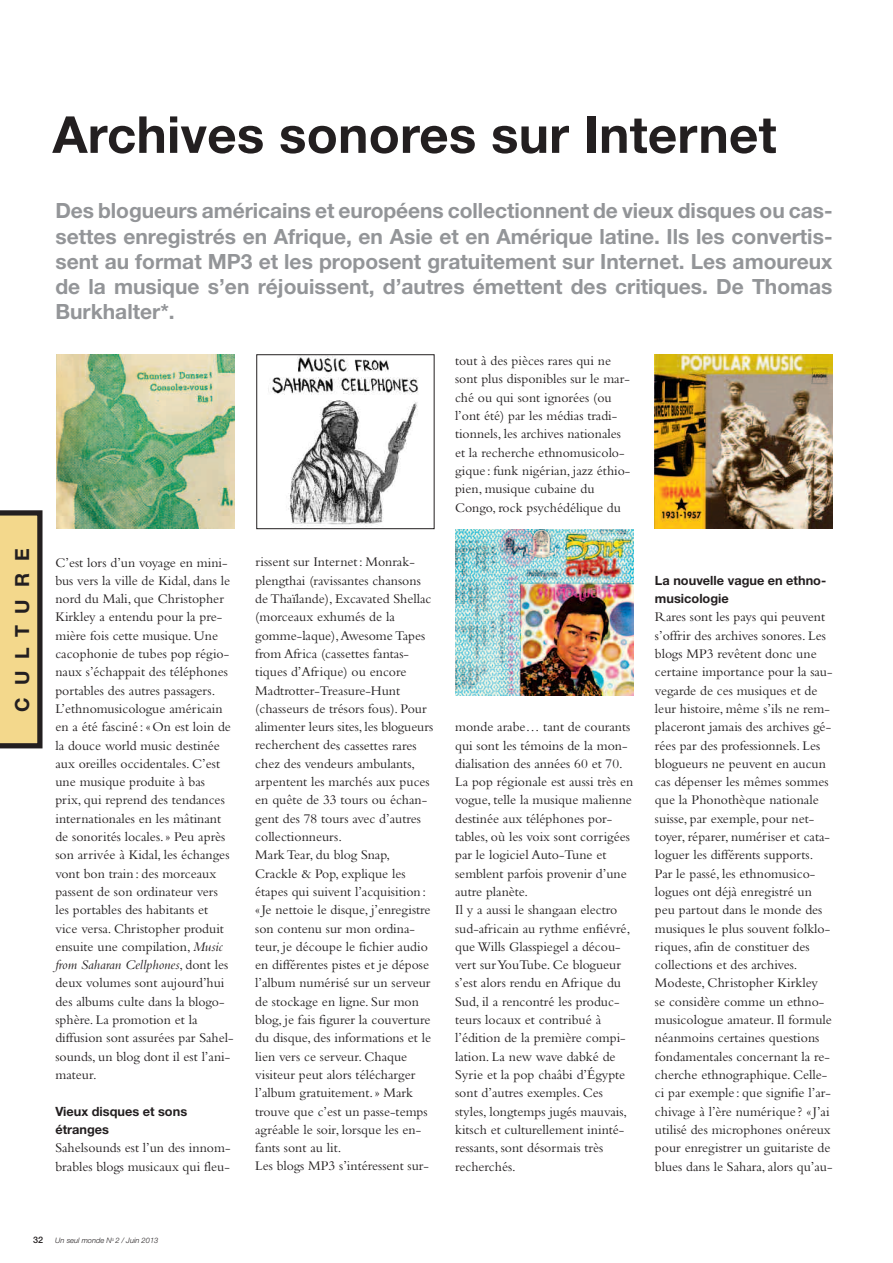
<style>
.page{position:relative;width:893px;height:1263px;background:#fff}
.page>*{position:absolute;margin:0;border:0;box-sizing:border-box;transform-origin:0 0}
.t1{font:700 51px "Helvetica Neue";letter-spacing:.005em;color:#231f20}
.t2{font:700 21px/25.2px "Helvetica Neue";color:#939598;text-align:justify}
.t3{font:700 19.5px "Helvetica Neue";letter-spacing:.61em;color:#231f20}
.t4{font:13.8px/18.3px "Bembo";color:#231f20}
.t5{font:700 12.75px/18.3px "Helvetica Neue";color:#231f20}
.t6{font:500 9px "Helvetica Neue";color:#231f20}
.t7{font:italic 300 7.5px "Helvetica Neue";color:#231f20}
.s1{font-style:italic}
</style>
<div class="page">
<svg style="left:0;top:510px;width:43px;height:238px"></svg>
<img style="left:57px;top:354px;width:177px;height:174px">
<img style="left:268px;top:356px;width:150px;height:170px">
<div style="left:257px;top:354px;width:177px;height:175px;border:1px solid #231f20"></div>
<img style="left:456px;top:530px;width:178px;height:166px">
<img style="left:655px;top:354px;width:177px;height:174px">
<h1 class="t1" style="left:53px;top:116px;width:725px">Archives sonores sur Internet</h1>
<p class="t2" style="left:55px;top:200px;width:779px">Des blogueurs américains et européens collectionnent de vieux disques ou cas&shy;settes enregistrés en Afrique, en Asie et en Amérique latine. Ils les convertis&shy;sent au format MP3 et les proposent gratuitement sur Internet. Les amoureux de la musique s’en réjouissent, d’autres émettent des critiques. De Thomas Burkhalter*.</p>
<h3 class="t3" style="left:15px;top:711px;width:164px;rotate:-90deg">CULTURE</h3>
<p class="t4" style="left:55px;top:554px;width:180px">C’est lors d’un voyage en mini&shy;bus vers la ville de Kidal, dans le nord du Mali, que Christopher<br>Kirkley a entendu pour la pre&shy;mière fois cette musique. Une cacophonie de tubes pop régio&shy;naux s’échappait des téléphones portables des autres passagers.<br>L’ethnomusicologue américain en a été fasciné : «On est loin de la douce world music destinée aux oreilles occidentales. C’est une musique produite à bas prix, qui reprend des tendances internationales en les mâtinant de sonorités locales.» Peu après son arrivée à Kidal, les échanges vont bon train: des morceaux passent de son ordinateur vers les portables des habitants et vice versa. Christopher produit ensuite une compilation, <span class="s1">Music from Saharan Cellphones</span>, dont les deux volumes sont aujourd’hui des albums culte dans la blogo&shy;sphère. La promotion et la diffusion sont assurées par Sahel&shy;sounds, un blog dont il est l’ani&shy;mateur.</p>
<p class="t5" style="left:55px;top:1103px;width:133px">Vieux disques et sons étranges</p>
<p class="t4" style="left:55px;top:1140px;width:177px">Sahelsounds est l’un des innom&shy;brables blogs musicaux qui fleu-</p>
<p class="t4" style="left:255px;top:554px;width:180px">rissent sur Internet: Monrak&shy;plengthai (ravissantes chansons deThaïlande), Excavated Shellac (morceaux exhumés de la gomme-laque),AwesomeTapes from Africa (cassettes fantas&shy;tiques d’Afrique) ou encore<br>Madtrotter-Treasure-Hunt (chasseurs de trésors fous). Pour alimenter leurs sites, les blogueurs recherchent des cassettes rares chez des vendeurs ambulants, arpentent les marchés aux puces en quête de 33 tours ou échan&shy;gent des 78 tours avec d’autres collectionneurs.<br>MarkTear, du blog Snap,<br>Crackle &amp; Pop, explique les étapes qui suivent l’acquisition: «Je nettoie le disque, j’enregistre son contenu sur mon ordina&shy;teur, je découpe le fichier audio en différentes pistes et je dépose l’album numérisé sur un serveur de stockage en ligne. Sur mon blog, je fais figurer la couverture du disque, des informations et le lien vers ce serveur. Chaque visiteur peut alors télécharger l’album gratuitement.» Mark trouve que c’est un passe-temps agréable le soir, lorsque les en&shy;fants sont au lit.<br>Les blogs MP3 s’intéressent sur-</p>
<p class="t4" style="left:455px;top:353px;width:177px">tout à des pièces rares qui ne sont plus disponibles sur le mar&shy;ché ou qui sont ignorées (ou l’ont été) par les médias tradi&shy;tionnels, les archives nationales et la recherche ethnomusicolo&shy;gique : funk nigérian, jazz éthio&shy;pien, musique cubaine du<br>Congo, rock psychédélique du</p>
<p class="t4" style="left:455px;top:719px;width:180px">monde arabe… tant de courants qui sont les témoins de la mon&shy;dialisation des années 60 et 70.<br>La pop régionale est aussi très en vogue, telle la musique malienne destinée aux téléphones por&shy;tables, où les voix sont corrigées par le logiciel Auto-Tune et semblent parfois provenir d’une autre planète.<br>Il y a aussi le shangaan electro sud-africain au rythme enfiévré, queWills Glasspiegel a décou&shy;vert surYouTube. Ce blogueur s’est alors rendu en Afrique du<br>Sud, il a rencontré les produc&shy;teurs locaux et contribué à l’édition de la première compi&shy;lation. La new wave dabké de<br>Syrie et la pop chaâbi d’Égypte sont d’autres exemples. Ces styles, longtemps jugés mauvais, kitsch et culturellement ininté&shy;ressants, sont désormais très recherchés.</p>
<p class="t5" style="left:655px;top:572px;width:173px">La nouvelle vague en ethno&shy;musicologie</p>
<p class="t4" style="left:655px;top:609px;width:179px">Rares sont les pays qui peuvent s’offrir des archives sonores. Les blogs MP3 revêtent donc une certaine importance pour la sau&shy;vegarde de ces musiques et de leur histoire, même s’ils ne rem&shy;placeront jamais des archives gé&shy;rées par des professionnels. Les blogueurs ne peuvent en aucun cas dépenser les mêmes sommes que la Phonothèque nationale suisse, par exemple, pour net&shy;toyer, réparer, numériser et cata&shy;loguer les différents supports.<br>Par le passé, les ethnomusico&shy;logues ont déjà enregistré un peu partout dans le monde des musiques le plus souvent folklo&shy;riques, afin de constituer des collections et des archives.<br>Modeste, Christopher Kirkley<br>se considère comme un ethno&shy;musicologue amateur. Il formule néanmoins certaines questions fondamentales concernant la re&shy;cherche ethnographique. Celle&shy;ci par exemple : que signifie l’ar&shy;chivage à l’ère numérique ? «J’ai utilisé des microphones onéreux pour enregistrer un guitariste de blues dans le Sahara, alors qu’au-</p>
<p class="t6" style="left:33px;top:1237px;width:12px">32</p>
<p class="t7" style="left:55px;top:1238px;width:105px">Un seul monde N<sup>o</sup> 2 / Juin 2013</p>
</div>
